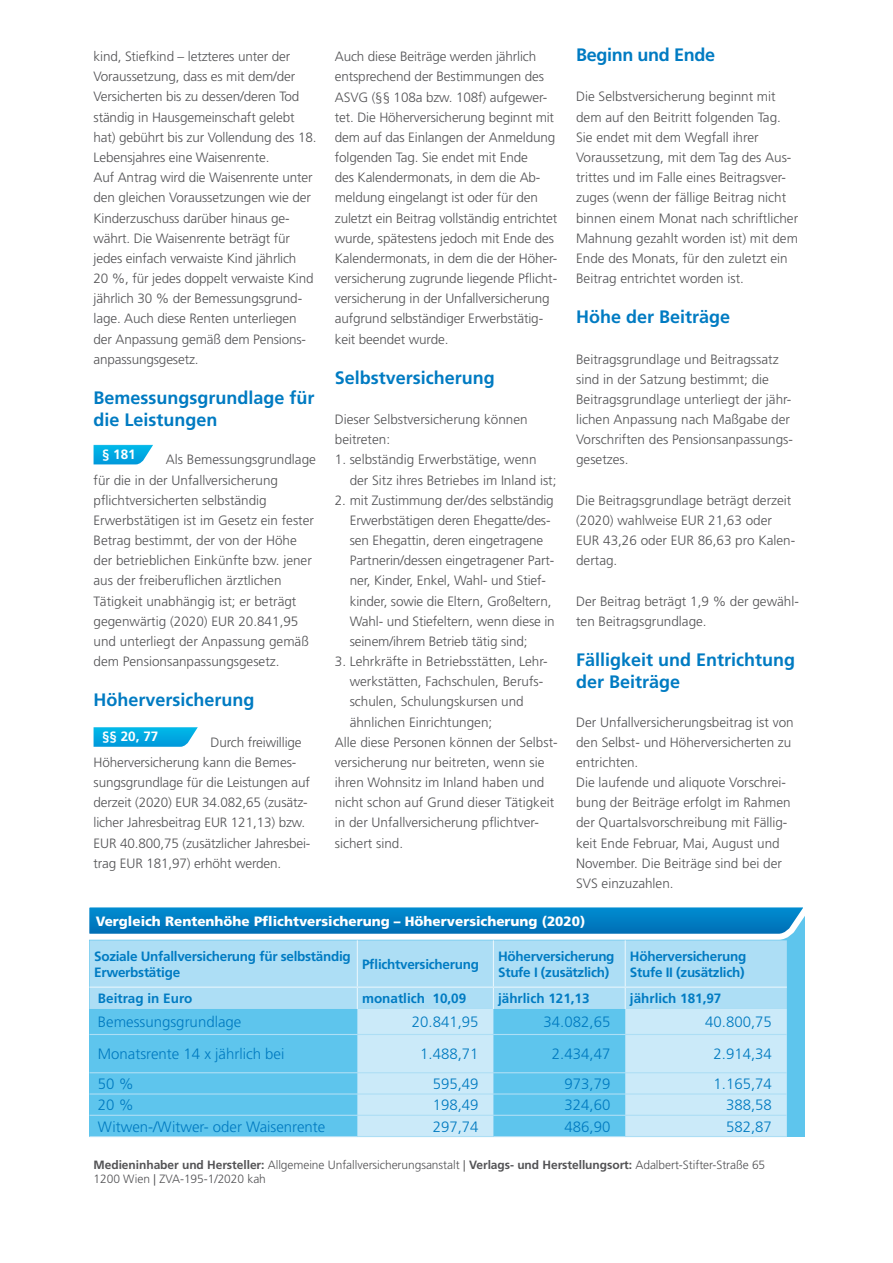
<style>
.page{position:relative;width:893px;height:1263px;background:#fff}
.page>*{position:absolute;margin:0;border:0;box-sizing:border-box;transform-origin:0 0}
.t1{font:700 18px/21.6px "Frutiger LT Std";color:#007bc2}
.t2{font:700 18px "Frutiger LT Std";letter-spacing:-.02em;color:#007bc2}
.t3{font:300 15px "Frutiger LT Std";color:#007ac0}
.t4{font:300 13.5px/20.1px "Frutiger LT Std";color:#535355}
.t5{font:700 13.5px/16.2px "Frutiger LT Std";letter-spacing:-.02em;color:#007bc2}
.t6{font:900 13.5px "Frutiger LT Std";color:#fff}
.t7{font:700 13.5px "Frutiger LT Std";color:#007bc2}
.t8{font:700 13.5px "Frutiger LT Std";color:#fff}
.t9{font:300 12px/14.4px "Frutiger LT Std";letter-spacing:-.005em;color:#535355}
.s1{font-weight:700}
.s2{font-family:"Arial";font-weight:400}
</style>
<div class="page">
<svg style="left:94px;top:445px;width:59px;height:19px"></svg>
<svg style="left:94px;top:727px;width:104px;height:20px;background:#16b0e4"></svg>
<div style="left:89px;top:902px;width:715px;height:235px;background:#5ec5ed"></div>
<svg style="left:89px;top:902px;width:716px;height:47px;background:#4fa6d5"></svg>
<div style="left:89px;top:940px;width:698px;height:69px;background:#addef5"></div>
<svg style="left:357px;top:1009px;width:430px;height:127px;fill:#cbeaf9"></svg>
<hr style="left:89px;top:1093px;width:268px;height:1px;background:#addef5">
<hr style="left:357px;top:1093px;width:136px;height:1px;background:#addef5">
<hr style="left:493px;top:1093px;width:132px;height:1px;background:#addef5">
<hr style="left:625px;top:1093px;width:162px;height:1px;background:#addef5">
<hr style="left:89px;top:1115px;width:268px;height:1px;background:#addef5">
<hr style="left:357px;top:1115px;width:136px;height:1px;background:#addef5">
<hr style="left:493px;top:1115px;width:132px;height:1px;background:#addef5">
<hr style="left:625px;top:1115px;width:162px;height:1px;background:#addef5">
<hr style="left:89px;top:1136px;width:268px;height:1px;background:#addef5">
<hr style="left:357px;top:1136px;width:136px;height:1px;background:#addef5">
<hr style="left:493px;top:1136px;width:132px;height:1px;background:#addef5">
<hr style="left:625px;top:1136px;width:162px;height:1px;background:#addef5">
<hr style="left:89px;top:1034px;width:268px;height:1px;background:#addef5">
<hr style="left:357px;top:1034px;width:136px;height:1px;background:#addef5">
<hr style="left:493px;top:1034px;width:132px;height:1px;background:#addef5">
<hr style="left:625px;top:1034px;width:162px;height:1px;background:#addef5">
<hr style="left:89px;top:1072px;width:268px;height:1px;background:#addef5">
<hr style="left:357px;top:1072px;width:136px;height:1px;background:#addef5">
<hr style="left:493px;top:1072px;width:132px;height:1px;background:#addef5">
<hr style="left:625px;top:1072px;width:162px;height:1px;background:#addef5">
<hr style="left:357px;top:940px;width:1px;height:46px;background:#e6f5fc">
<hr style="left:493px;top:940px;width:1px;height:46px;background:#e6f5fc">
<hr style="left:625px;top:940px;width:1px;height:46px;background:#e6f5fc">
<hr style="left:89px;top:986px;width:268px;height:2px;background:#e6f5fc">
<hr style="left:357px;top:986px;width:136px;height:2px;background:#e6f5fc">
<hr style="left:493px;top:986px;width:132px;height:2px;background:#e6f5fc">
<hr style="left:625px;top:986px;width:162px;height:2px;background:#e6f5fc">
<svg style="left:357px;top:988px;width:1px;height:21px"></svg>
<svg style="left:493px;top:988px;width:1px;height:21px"></svg>
<svg style="left:625px;top:988px;width:1px;height:21px"></svg>
<p class="t2" style="left:576px;top:44px;width:140px">Beginn und Ende</p>
<p class="t4" style="left:576px;top:87px;width:224px">Die Selbstversicherung beginnt mit dem auf den Beitritt folgenden Tag.<br>Sie endet mit dem Wegfall ihrer Voraussetzung, mit dem Tag des Aus&shy;trittes und im Falle eines Beitragsver&shy;zuges (wenn der fällige Beitrag nicht binnen einem Monat nach schriftlicher Mahnung gezahlt worden ist) mit dem Ende des Monats, für den zuletzt ein Beitrag entrichtet worden ist.</p>
<p class="t1" style="left:576px;top:306px;width:156px">Höhe der Beiträge</p>
<p class="t4" style="left:576px;top:349px;width:218px">Beitragsgrundlage und Beitragssatz sind in der Satzung bestimmt; die<br>Beitragsgrundlage unterliegt der jähr&shy;lichen Anpassung nach Maßgabe der<br>Vorschriften des Pensionsanpassungs&shy;gesetzes.</p>
<p class="t4" style="left:576px;top:490px;width:221px">Die Beitragsgrundlage beträgt derzeit (2020) wahlweise EUR 21,63 oder<br>EUR 43,26 oder EUR 86,63 pro Kalen&shy;dertag.</p>
<p class="t4" style="left:576px;top:591px;width:224px">Der Beitrag beträgt 1,9 % der gewähl&shy;ten Beitragsgrundlage.</p>
<p class="t1" style="left:576px;top:649px;width:221px">Fälligkeit und Entrichtung der Beiträge</p>
<p class="t4" style="left:576px;top:712px;width:219px">Der Unfallversicherungsbeitrag ist von den Selbst- und Höherversicherten zu entrichten.<br>Die laufende und aliquote Vorschrei&shy;bung der Beiträge erfolgt im Rahmen der Quartalsvorschreibung mit Fällig&shy;keit Ende Februar, Mai, August und<br>November. Die Beiträge sind bei der<br>SVS einzuzahlen.</p>
<p class="t6" style="left:96px;top:913px;width:491px">Vergleich Rentenhöhe Pflichtversicherung – Höherversicherung (2020)</p>
<p class="t5" style="left:94px;top:948px;width:258px">Soziale Unfallversicherung für selbständig<br>Erwerbstätige</p>
<p class="t5" style="left:362px;top:956px;width:118px">Pflichtversicherung</p>
<p class="t5" style="left:498px;top:948px;width:118px">Höherversicherung<br>Stufe I (zusätzlich)</p>
<p class="t5" style="left:630px;top:948px;width:118px">Höherversicherung<br>Stufe II (zusätzlich)</p>
<p class="t7" style="left:98px;top:991px;width:96px">Beitrag in Euro</p>
<p class="t7" style="left:362px;top:991px;width:106px">monatlich 10,09</p>
<p class="t7" style="left:498px;top:991px;width:93px">jährlich 121,13</p>
<p class="t7" style="left:630px;top:991px;width:93px">jährlich 181,97</p>
<p class="t3" style="left:98px;top:1014px;width:145px">Bemessungsgrundlage</p>
<p class="t3" style="left:412px;top:1014px;width:68px">20.841,95</p>
<p class="t3" style="left:544px;top:1014px;width:68px">34.082,65</p>
<p class="t3" style="left:705px;top:1014px;width:68px">40.800,75</p>
<p class="t3" style="left:98px;top:1045px;width:188px">Monatsrente 14 x jährlich bei</p>
<p class="t3" style="left:420px;top:1045px;width:60px">1.488,71</p>
<p class="t3" style="left:552px;top:1045px;width:60px">2.434,47</p>
<p class="t3" style="left:714px;top:1045px;width:60px">2.914,34</p>
<p class="t3" style="left:98px;top:1075px;width:37px">50 %</p>
<p class="t3" style="left:433px;top:1075px;width:47px">595,49</p>
<p class="t3" style="left:564px;top:1075px;width:47px">973,79</p>
<p class="t3" style="left:714px;top:1075px;width:60px">1.165,74</p>
<p class="t3" style="left:98px;top:1096px;width:37px">20 %</p>
<p class="t3" style="left:433px;top:1096px;width:47px">198,49</p>
<p class="t3" style="left:564px;top:1096px;width:47px">324,60</p>
<p class="t3" style="left:726px;top:1096px;width:47px">388,58</p>
<p class="t3" style="left:98px;top:1118px;width:229px">Witwen-/Witwer- oder Waisenrente</p>
<p class="t3" style="left:433px;top:1118px;width:47px">297,74</p>
<p class="t3" style="left:564px;top:1118px;width:47px">486,90</p>
<p class="t3" style="left:726px;top:1118px;width:47px">582,87</p>
<p class="t9" style="left:94px;top:1158px;width:673px"><span class="s1">Medieninhaber und Hersteller:</span> Allgemeine Unfallversicherungsanstalt <span class="s2">|</span> <span class="s1">Verlags- und Herstellungsort:</span> Adalbert-Stifter-Straße 65<br>1200 Wien <span class="s2">|</span> ZVA-195-1/2020 kah</p>
<p class="t4" style="left:94px;top:47px;width:224px">kind, Stiefkind – letzteres unter der Voraussetzung, dass es mit dem/der Versicherten bis zu dessen/deren Tod ständig in Hausgemeinschaft gelebt hat) gebührt bis zur Vollendung des 18.<br>Lebensjahres eine Waisenrente.<br>Auf Antrag wird die Waisenrente unter den gleichen Voraussetzungen wie der Kinderzuschuss darüber hinaus ge&shy;währt. Die Waisenrente beträgt für jedes einfach verwaiste Kind jährlich<br>20 %, für jedes doppelt verwaiste Kind jährlich 30 % der Bemessungsgrund&shy;lage. Auch diese Renten unterliegen der Anpassung gemäß dem Pensions&shy;anpassungsgesetz.</p>
<h2 class="t1" style="left:94px;top:387px;width:223px">Bemessungsgrundlage für die Leistungen</h2>
<p class="t8" style="left:102px;top:446px;width:35px">§ 181</p>
<p class="t4" style="left:335px;top:47px;width:224px">Auch diese Beiträge werden jährlich entsprechend der Bestimmungen des ASVG (§§ 108a bzw. 108f) aufgewer&shy;tet. Die Höherversicherung beginnt mit dem auf das Einlangen der Anmeldung folgenden Tag. Sie endet mit Ende<br>des Kalendermonats, in dem die Ab&shy;meldung eingelangt ist oder für den zuletzt ein Beitrag vollständig entrichtet wurde, spätestens jedoch mit Ende des Kalendermonats, in dem die der Höher&shy;versicherung zugrunde liegende Pflicht&shy;versicherung in der Unfallversicherung aufgrund selbständiger Erwerbstätig&shy;keit beendet wurde.</p>
<h2 class="t1" style="left:335px;top:367px;width:162px">Selbstversicherung</h2>
<p class="t4" style="left:335px;top:410px;width:194px">Dieser Selbstversicherung können beitreten:</p>
<p class="t4" style="left:350px;top:450px;width:208px;text-indent:-15px">1. selbständig Erwerbstätige, wenn der Sitz ihres Betriebes im Inland ist;</p>
<p class="t4" style="left:350px;top:490px;width:207px;text-indent:-15px">2. mit Zustimmung der/des selbständig Erwerbstätigen deren Ehegatte/des&shy;sen Ehegattin, deren eingetragene Partnerin/dessen eingetragener Part&shy;ner, Kinder, Enkel, Wahl- und Stief&shy;kinder, sowie die Eltern, Großeltern, Wahl- und Stiefeltern, wenn diese in seinem/ihrem Betrieb tätig sind;</p>
<p class="t4" style="left:350px;top:652px;width:199px;text-indent:-15px">3. Lehrkräfte in Betriebsstätten, Lehr&shy;werkstätten, Fachschulen, Berufs&shy;schulen, Schulungskursen und ähnlichen Einrichtungen;</p>
<p class="t4" style="left:335px;top:732px;width:224px">Alle diese Personen können der Selbst&shy;versicherung nur beitreten, wenn sie ihren Wohnsitz im Inland haben und nicht schon auf Grund dieser Tätigkeit in der Unfallversicherung pflichtver&shy;sichert sind.</p>
<p class="t4" style="left:94px;top:450px;width:224px;text-indent:72px">Als Bemessungsgrundlage für die in der Unfallversicherung pflichtversicherten selbständig Erwerbstätigen ist im Gesetz ein fester Betrag bestimmt, der von der Höhe der betrieblichen Einkünfte bzw. jener aus der freiberuflichen ärztlichen Tätigkeit unabhängig ist; er beträgt gegenwärtig (2020) EUR 20.841,95 und unterliegt der Anpassung gemäß dem Pensionsanpassungsgesetz.</p>
<h2 class="t1" style="left:94px;top:689px;width:163px">Höherversicherung</h2>
<p class="t8" style="left:102px;top:729px;width:58px">§§ 20, 77</p>
<p class="t4" style="left:94px;top:732px;width:218px;text-indent:117px">Durch freiwillige Höherversicherung kann die Bemes&shy;sungsgrundlage für die Leistungen auf derzeit (2020) EUR 34.082,65 (zusätz&shy;licher Jahresbeitrag EUR 121,13) bzw.<br>EUR 40.800,75 (zusätzlicher Jahresbei&shy;trag EUR 181,97) erhöht werden.</p>
</div>
